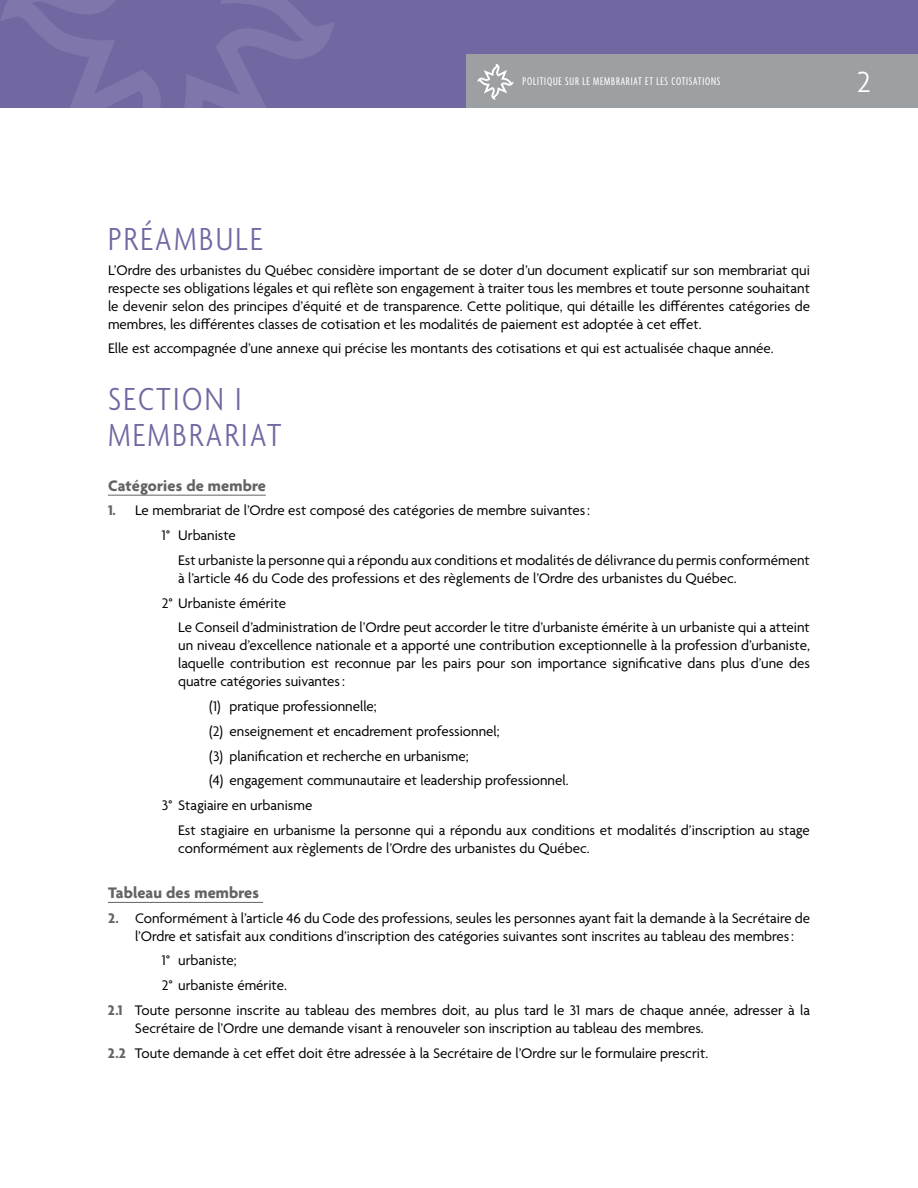
<style>
.page{position:relative;width:918px;height:1188px;background:#fff}
.page>*{position:absolute;margin:0;border:0;box-sizing:border-box;transform-origin:0 0}
.t1{font:300 condensed 34.5px/36px "Agenda";letter-spacing:.07em;color:#7168a2}
.t2{font:300 31.5px "Agenda";color:#fff}
.t3{font:700 16.5px "Agenda";letter-spacing:.01em;color:#646363}
.t4{font:15px/18px "Agenda";color:#000}
.t5{font:extra-condensed 12px "Agenda";letter-spacing:.07em;color:#fff}
.s1{font-weight:700;color:#646363}
</style>
<div class="page">
<div style="left:0;top:0;width:918px;height:108px;background:#7168a2"></div>
<svg style="left:1px;top:0;width:334px;height:108px"></svg>
<hr style="left:108px;top:495px;width:158px;height:1px;background:#646363">
<hr style="left:108px;top:902px;width:155px;height:1px;background:#646363">
<div style="left:466px;top:54px;width:452px;height:54px;background:#9ca0a3"></div>
<svg style="left:477px;top:64px;width:37px;height:36px"></svg>
<p class="t5" style="left:522px;top:75px;width:199px">POLITIQUE SUR LE MEMBRARIAT ET LES COTISATIONS</p>
<h2 class="t2" style="left:857px;top:65px;width:16px">2</h2>
<h1 class="t1" style="left:108px;top:223px;width:156px">PRÉAMBULE</h1>
<p class="t4" style="left:108px;top:262px;width:704px;text-align:justify">L’Ordre des urbanistes du Québec considère important de se doter d’un document explicatif sur son membrariat qui respecte ses obligations légales et qui reflète son engagement à traiter tous les membres et toute personne souhaitant le devenir selon des principes d’équité et de transparence. Cette politique, qui détaille les différentes catégories de membres, les différentes classes de cotisation et les modalités de paiement est adoptée à cet effet.</p>
<p class="t4" style="left:108px;top:341px;width:667px">Elle est accompagnée d’une annexe qui précise les montants des cotisations et qui est actualisée chaque année.</p>
<h1 class="t1" style="left:108px;top:383px;width:175px">SECTION I<br>MEMBRARIAT</h1>
<p class="t3" style="left:108px;top:477px;width:159px">Catégories de membre</p>
<p class="t4" style="left:162px;top:499px;width:430px;line-height:24.8px;text-indent:-54px"><span class="s1">1.</span> Le membrariat de l’Ordre est composé des catégories de membre suivantes:<br>1° Urbaniste</p>
<p class="t4" style="left:178px;top:552px;width:633px">Est urbaniste la personne qui a répondu aux conditions et modalités de délivrance du permis conformément à l’article 46 du Code des professions et des règlements de l’Ordre des urbanistes du Québec.</p>
<p class="t4" style="left:178px;top:591px;width:633px;line-height:24.8px;text-indent:-16px">2° Urbaniste émérite<br>Le Conseil d’administration de l’Ordre peut accorder le titre d’urbaniste émérite à un urbaniste qui a atteint</p>
<p class="t4" style="left:178px;top:638px;width:633px;text-align:justify">un niveau d’excellence nationale et a apporté une contribution exceptionnelle à la profession d’urbaniste, laquelle contribution est reconnue par les pairs pour son importance significative dans plus d’une des quatre catégories suivantes:</p>
<p class="t4" style="left:209px;top:698px;width:169px">(1) pratique professionnelle;</p>
<p class="t4" style="left:209px;top:723px;width:292px">(2) enseignement et encadrement professionnel;</p>
<p class="t4" style="left:209px;top:748px;width:261px">(3) planification et recherche en urbanisme;</p>
<p class="t4" style="left:209px;top:773px;width:361px">(4) engagement communautaire et leadership professionnel.</p>
<p class="t4" style="left:162px;top:797px;width:152px">3° Stagiaire en urbanisme</p>
<p class="t4" style="left:178px;top:822px;width:633px">Est stagiaire en urbanisme la personne qui a répondu aux conditions et modalités d’inscription au stage</p>
<p class="t4" style="left:178px;top:840px;width:413px">conformément aux règlements de l’Ordre des urbanistes du Québec.</p>
<p class="t3" style="left:108px;top:884px;width:153px">Tableau des membres</p>
<p class="t4" style="left:135px;top:910px;width:677px;text-indent:-27px"><span class="s1">2.</span> Conformément à l’article 46 du Code des professions, seules les personnes ayant fait la demande à la Secrétaire de l’Ordre et satisfait aux conditions d’inscription des catégories suivantes sont inscrites au tableau des membres:</p>
<p class="t4" style="left:162px;top:953px;width:76px">1° urbaniste;</p>
<p class="t4" style="left:162px;top:977px;width:127px">2° urbaniste émérite.</p>
<p class="t4" style="left:108px;top:1002px;width:704px"><span class="s1">2.1</span> Toute personne inscrite au tableau des membres doit, au plus tard le 31 mars de chaque année, adresser à la</p>
<p class="t4" style="left:108px;top:1017px;width:602px;line-height:24.8px;text-indent:27px">Secrétaire de l’Ordre une demande visant à renouveler son inscription au tableau des membres.<br><span class="s1">2.2</span> Toute demande à cet effet doit être adressée à la Secrétaire de l’Ordre sur le formulaire prescrit.</p>
</div>
